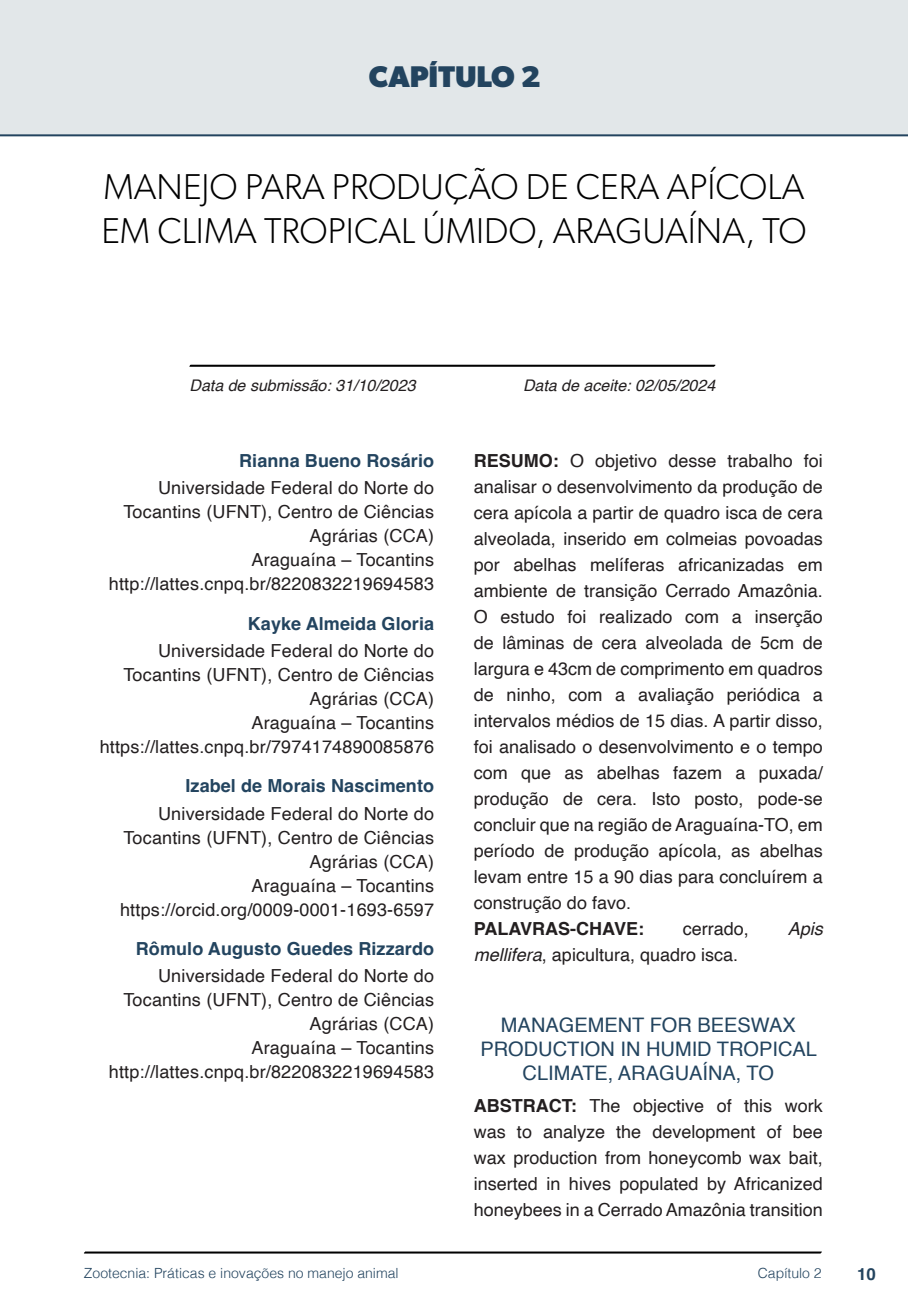
<style>
.page{position:relative;width:908px;height:1304px;background:#fff}
.page>*{position:absolute;margin:0;border:0;box-sizing:border-box;transform-origin:0 0}
.nome_artigos{font:300 36px/44px "Gibson";color:#000}
.capítulos{font:700 30px "Gibson";color:#23445f}
.título_Inglês{font:20px/24px "Helvetica";color:#23445f;text-align:center}
.Resumos_e_PC_TXT{font:18px/26px "Helvetica";color:#231f20;text-align:justify}
.info_autores{font:18px/24px "Helvetica";letter-spacing:.01em;color:#231f20;text-align:right}
.nome_autores{font:700 18px "Helvetica";letter-spacing:.005em;color:#23445f}
.Resumos_e_PC_TXT-2{font:700 18px "Helvetica";color:#231f20}
.Resumos_e_PC_TXT-3{font:italic 18px "Helvetica";color:#231f20}
.t1{font:700 16.8px "Helvetica";color:#23445f}
.data{font:italic 16px "Helvetica";color:#231f20}
.t2{font:300 14px "Helvetica";color:#23445f}
.s1{font-weight:700}
.s2{font-style:italic}
</style>
<div class="page">
<svg style="left:84px;top:1251px;width:737px;height:3px;background:#515151"></svg>
<div style="left:0;top:0;width:907px;height:136px;background:#e2e7e9"></div>
<svg style="left:189px;top:364px;width:526px;height:3px;background:#4f4f4f"></svg>
<div style="left:44px;top:72px;width:68px;height:61px;background:#e2e7e9"></div>
<p class="capítulos" style="left:369px;top:58px;width:173px">CAPÍTULO 2</p>
<p class="nome_artigos" style="left:101px;top:164px;width:706px">MANEJO PARA PRODUÇÃO DE CERA APÍCOLA<br>EM CLIMA TROPICAL ÚMIDO, ARAGUAÍNA, TO</p>
<p class="data" style="left:189px;top:373px;width:227px">Data de submissão: 31/10/2023</p>
<p class="data" style="left:523px;top:373px;width:194px">Data de aceite: 02/05/2024</p>
<p class="nome_autores" style="left:239px;top:450px;width:196px">Rianna Bueno Rosário</p>
<p class="info_autores" style="left:123px;top:477px;width:312px">Universidade Federal do Norte do<br>Tocantins (UFNT), Centro de Ciências<br>Agrárias (CCA)</p>
<p class="info_autores" style="left:251px;top:549px;width:184px">Araguaína – Tocantins</p>
<p class="info_autores" style="left:109px;top:573px;width:326px">http://lattes.cnpq.br/8220832219694583</p>
<p class="nome_autores" style="left:248px;top:612px;width:188px">Kayke Almeida Gloria</p>
<p class="info_autores" style="left:123px;top:639px;width:312px">Universidade Federal do Norte do<br>Tocantins (UFNT), Centro de Ciências<br>Agrárias (CCA)</p>
<p class="info_autores" style="left:251px;top:711px;width:184px">Araguaína – Tocantins</p>
<p class="info_autores" style="left:100px;top:735px;width:336px">https://lattes.cnpq.br/7974174890085876</p>
<p class="nome_autores" style="left:185px;top:775px;width:250px">Izabel de Morais Nascimento</p>
<p class="info_autores" style="left:123px;top:802px;width:312px">Universidade Federal do Norte do<br>Tocantins (UFNT), Centro de Ciências<br>Agrárias (CCA)</p>
<p class="info_autores" style="left:251px;top:874px;width:184px">Araguaína – Tocantins</p>
<p class="info_autores" style="left:120px;top:898px;width:315px">https://orcid.org/0009-0001-1693-6597</p>
<p class="nome_autores" style="left:136px;top:938px;width:299px">Rômulo Augusto Guedes Rizzardo</p>
<p class="info_autores" style="left:123px;top:965px;width:312px">Universidade Federal do Norte do<br>Tocantins (UFNT), Centro de Ciências<br>Agrárias (CCA)</p>
<p class="info_autores" style="left:251px;top:1037px;width:184px">Araguaína – Tocantins</p>
<p class="info_autores" style="left:109px;top:1061px;width:326px">http://lattes.cnpq.br/8220832219694583</p>
<p class="Resumos_e_PC_TXT" style="left:473px;top:448px;width:350px"><span class="s1">RESUMO:</span> O objetivo desse trabalho foi analisar o desenvolvimento da produção de cera apícola a partir de quadro isca de cera alveolada, inserido em colmeias povoadas por abelhas melíferas africanizadas em ambiente de transição Cerrado Amazônia.<br>O estudo foi realizado com a inserção de lâminas de cera alveolada de 5cm de largura e 43cm de comprimento em quadros de ninho, com a avaliação periódica a intervalos médios de 15 dias. A partir disso, foi analisado o desenvolvimento e o tempo com que as abelhas fazem a puxada/ produção de cera. Isto posto, pode-se concluir que na região de Araguaína-TO, em período de produção apícola, as abelhas levam entre 15 a 90 dias para concluírem a construção do favo.</p>
<p class="Resumos_e_PC_TXT-2" style="left:473px;top:918px;width:172px">PALAVRAS-CHAVE:</p>
<p class="Resumos_e_PC_TXT" style="left:682px;top:916px;width:68px">cerrado,</p>
<p class="Resumos_e_PC_TXT-3" style="left:787px;top:915px;width:37px">Apis</p>
<p class="Resumos_e_PC_TXT" style="left:473px;top:942px;width:266px"><span class="s2">mellifera</span>, apicultura, quadro isca.</p>
<p class="título_Inglês" style="left:480px;top:1014px;width:338px">MANAGEMENT FOR BEESWAX<br>PRODUCTION IN HUMID TROPICAL<br>CLIMATE, ARAGUAÍNA, TO</p>
<p class="Resumos_e_PC_TXT" style="left:473px;top:1093px;width:350px"><span class="s1">ABSTRACT:</span> The objective of this work was to analyze the development of bee wax production from honeycomb wax bait, inserted in hives populated by Africanized honeybees in a Cerrado Amazônia transition</p>
<p class="t2" style="left:84px;top:1261px;width:316px">Zootecnia: Práticas e inovações no manejo animal</p>
<p class="t2" style="left:757px;top:1261px;width:65px">Capítulo 2</p>
<p class="t1" style="left:856px;top:1264px;width:20px">10</p>
</div>
